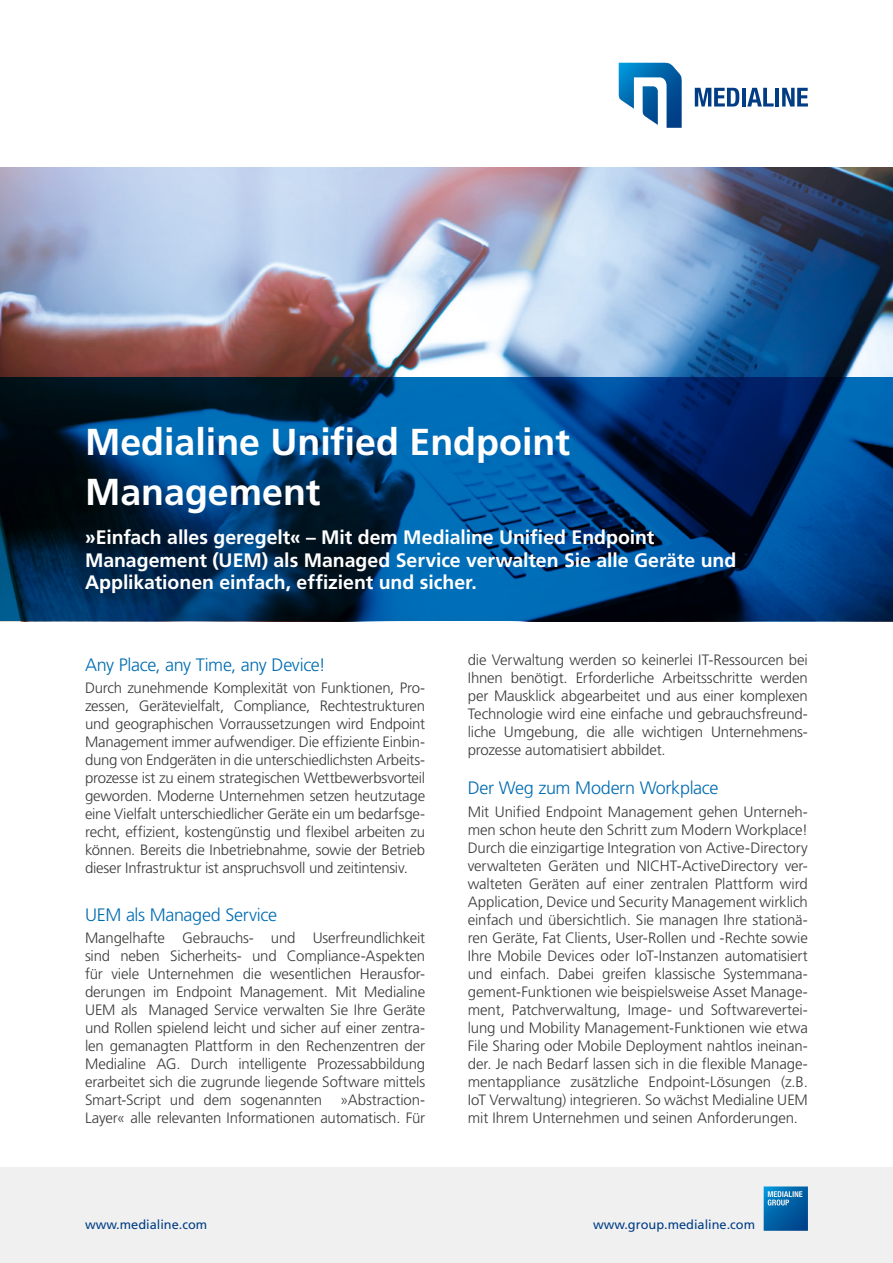
<style>
.page{position:relative;width:893px;height:1263px;background:#fff}
.page>*{position:absolute;margin:0;border:0;box-sizing:border-box;transform-origin:0 0}
.t1{font:700 37.5px/49.5px "Frutiger LT Pro";color:#fff}
.t2{font:700 19.5px/22.5px "Frutiger LT Pro";letter-spacing:-.005em;color:#fff}
.t3{font:300 18px "Frutiger LT Pro";letter-spacing:-.02em;color:#006cb1}
.t4{font:300 15px/18px "Frutiger LT Pro";letter-spacing:-.01em;color:#3b3b3a;text-align:justify}
.t5{font:12.75px "Frutiger LT Pro";color:#013d85}
</style>
<div class="page">
<img style="left:0;top:168px;width:893px;height:210px">
<svg style="left:0;top:378px;width:893px;height:243px;background:#003a6d"></svg>
<div style="left:0;top:1167px;width:893px;height:96px;background:#f0f0f0"></div>
<svg style="left:764px;top:1186px;width:44px;height:45px;background:#1a70ae"></svg>
<svg style="left:695px;top:88px;width:44px;height:19px"></svg>
<hr style="left:742px;top:88px;width:4px;height:19px;background:#013d85">
<svg style="left:747px;top:88px;width:27px;height:19px"></svg>
<hr style="left:775px;top:88px;width:4px;height:19px;background:#013d85">
<svg style="left:782px;top:88px;width:26px;height:19px"></svg>
<svg style="left:618px;top:63px;width:64px;height:65px"></svg>
<h1 class="t1" style="left:85px;top:418px;width:486px">Medialine Unified Endpoint<br>Management</h1>
<h2 class="t2" style="left:85px;top:526px;width:653px">»Einfach alles geregelt« – Mit dem Medialine Unified Endpoint<br>Management (UEM) als Managed Service verwalten Sie alle Geräte und<br>Applikationen einfach, effizient und sicher.</h2>
<p class="t3" style="left:85px;top:654px;width:242px">Any Place, any Time, any Device!</p>
<p class="t4" style="left:85px;top:679px;width:342px">Durch zunehmende Komplexität von Funktionen, Pro&shy;zessen, Gerätevielfalt, Compliance, Rechtestrukturen und geographischen Vorraussetzungen wird Endpoint Management immer aufwendiger. Die effiziente Einbin&shy;dung von Endgeräten in die unterschiedlichsten Arbeits&shy;prozesse ist zu einem strategischen Wettbewerbsvorteil geworden. Moderne Unternehmen setzen heutzutage eine Vielfalt unterschiedlicher Geräte ein um bedarfsge&shy;recht, effizient, kostengünstig und flexibel arbeiten zu können. Bereits die Inbetriebnahme, sowie der Betrieb dieser Infrastruktur ist anspruchsvoll und zeitintensiv.</p>
<p class="t3" style="left:85px;top:904px;width:193px">UEM als Managed Service</p>
<p class="t4" style="left:85px;top:929px;width:342px">Mangelhafte Gebrauchs- und Userfreundlichkeit sind neben Sicherheits- und Compliance-Aspekten für viele Unternehmen die wesentlichen Herausfor&shy;derungen im Endpoint Management. Mit Medialine UEM als Managed Service verwalten Sie Ihre Geräte und Rollen spielend leicht und sicher auf einer zentra&shy;len gemanagten Plattform in den Rechenzentren der Medialine AG. Durch intelligente Prozessabbildung erarbeitet sich die zugrunde liegende Software mittels Smart-Script und dem sogenannten »Abstraction-Layer« alle relevanten Informationen automatisch. Für</p>
<p class="t4" style="left:468px;top:651px;width:342px">die Verwaltung werden so keinerlei IT-Ressourcen bei Ihnen benötigt. Erforderliche Arbeitsschritte werden per Mausklick abgearbeitet und aus einer komplexen Technologie wird eine einfache und gebrauchsfreund&shy;liche Umgebung, die alle wichtigen Unternehmens&shy;prozesse automatisiert abbildet.</p>
<p class="t3" style="left:468px;top:778px;width:252px">Der Weg zum Modern Workplace</p>
<p class="t4" style="left:468px;top:802px;width:342px">Mit Unified Endpoint Management gehen Unterneh&shy;men schon heute den Schritt zum Modern Workplace!<br>Durch die einzigartige Integration von Active-Directory verwalteten Geräten und NICHT-ActiveDirectory ver&shy;walteten Geräten auf einer zentralen Plattform wird Application, Device und Security Management wirklich einfach und übersichtlich. Sie managen Ihre stationä&shy;ren Geräte, Fat Clients, User-Rollen und -Rechte sowie Ihre Mobile Devices oder IoT-Instanzen automatisiert und einfach. Dabei greifen klassische Systemmana&shy;gement-Funktionen wie beispielsweise Asset Manage&shy;ment, Patchverwaltung, Image- und Softwarevertei&shy;lung und Mobility Management-Funktionen wie etwa File Sharing oder Mobile Deployment nahtlos ineinan&shy;der. Je nach Bedarf lassen sich in die flexible Manage&shy;mentappliance zusätzliche Endpoint-Lösungen (z.B.<br>IoT Verwaltung) integrieren. So wächst Medialine UEM mit Ihrem Unternehmen und seinen Anforderungen.</p>
<p class="t5" style="left:85px;top:1216px;width:124px">www.medialine.com</p>
<p class="t5" style="left:593px;top:1216px;width:164px">www.group.medialine.com</p>
</div>
